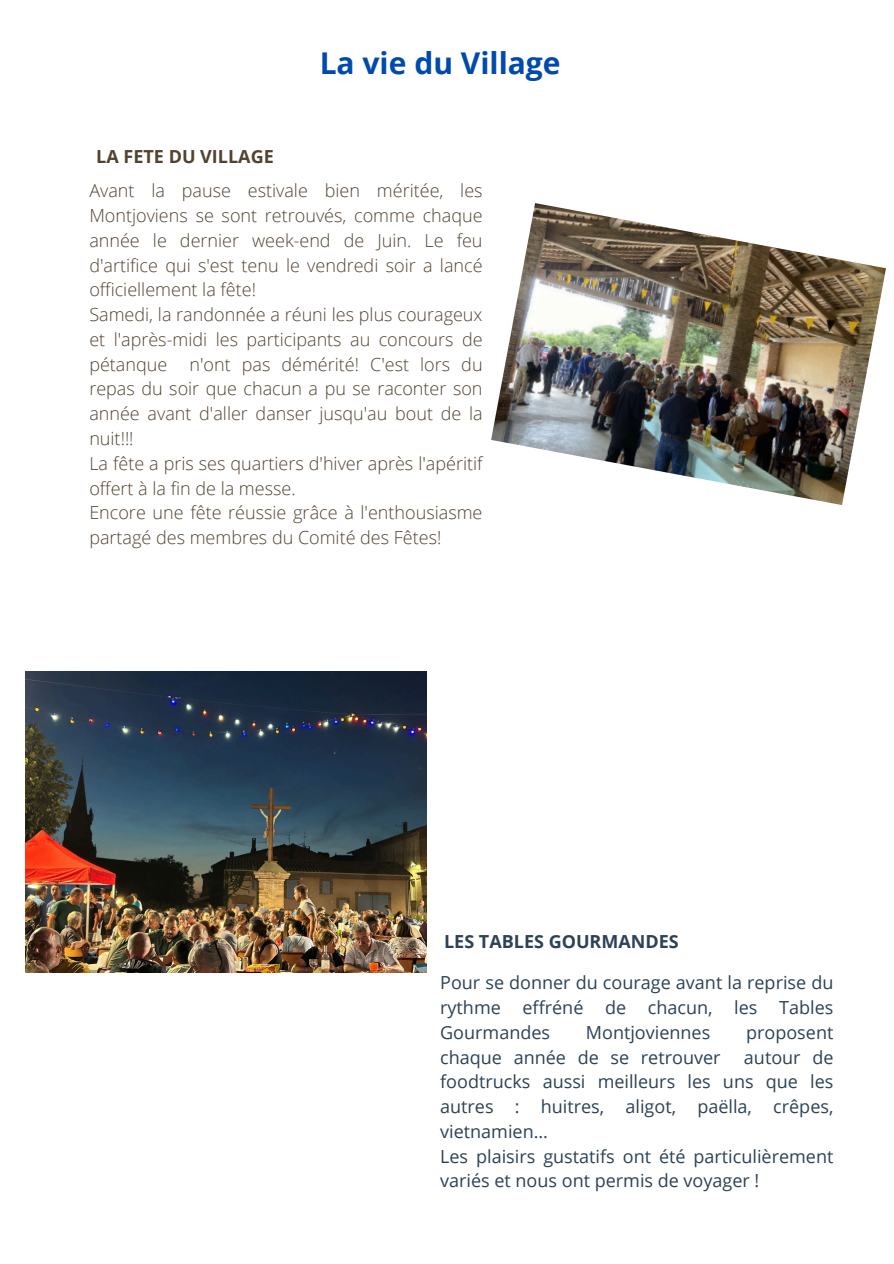
<style>
.page{position:relative;width:894px;height:1264px;background:#fff}
.page>*{position:absolute;margin:0;border:0;box-sizing:border-box;transform-origin:0 0}
.t1{font:700 30px "Open Sans";color:#004aad}
.t2{font:300 18px/24.8px "Open Sans";color:#524331;text-align:justify}
.t3{font:18px/24.8px "Open Sans";color:#2d4256;text-align:justify}
.t4{font:700 18px "Open Sans";color:#2d4256}
.t5{font:700 18px "Open Sans";color:#524331}
</style>
<div class="page">
<img style="left:491px;top:203px;width:394px;height:302px">
<img style="left:25px;top:671px;width:401px;height:301px">
<p class="t1" style="left:319px;top:42px;width:242px">La vie du Village</p>
<p class="t5" style="left:96px;top:144px;width:179px">LA FETE DU VILLAGE</p>
<p class="t2" style="left:89px;top:178px;width:394px">Avant la pause estivale bien méritée, les Montjoviens se sont retrouvés, comme chaque année le dernier week-end de Juin. Le feu d'artifice qui s'est tenu le vendredi soir a lancé officiellement la fête!</p>
<p class="t2" style="left:89px;top:302px;width:394px">Samedi, la randonnée a réuni les plus courageux et l'après-midi les participants au concours de pétanque n'ont pas démérité! C'est lors du repas du soir que chacun a pu se raconter son année avant d'aller danser jusqu'au bout de la nuit!!!</p>
<p class="t2" style="left:89px;top:450px;width:394px">La fête a pris ses quartiers d'hiver après l'apéritif offert à la fin de la messe.</p>
<p class="t2" style="left:89px;top:500px;width:394px">Encore une fête réussie grâce à l'enthousiasme partagé des membres du Comité des Fêtes!</p>
<p class="t4" style="left:444px;top:929px;width:236px">LES TABLES GOURMANDES</p>
<p class="t3" style="left:440px;top:969px;width:394px">Pour se donner du courage avant la reprise du rythme effréné de chacun, les Tables Gourmandes</p>
<p class="t3" style="left:585px;top:1019px;width:126px">Montjoviennes</p>
<p class="t3" style="left:746px;top:1019px;width:89px">proposent</p>
<p class="t3" style="left:440px;top:1044px;width:282px">chaque année de se retrouver</p>
<p class="t3" style="left:440px;top:1044px;width:394px;text-indent:303px">autour de foodtrucks aussi meilleurs les uns que les autres : huitres, aligot, paëlla, crêpes, vietnamien...</p>
<p class="t3" style="left:440px;top:1143px;width:394px">Les plaisirs gustatifs ont été particulièrement variés et nous ont permis de voyager !</p>
</div>
